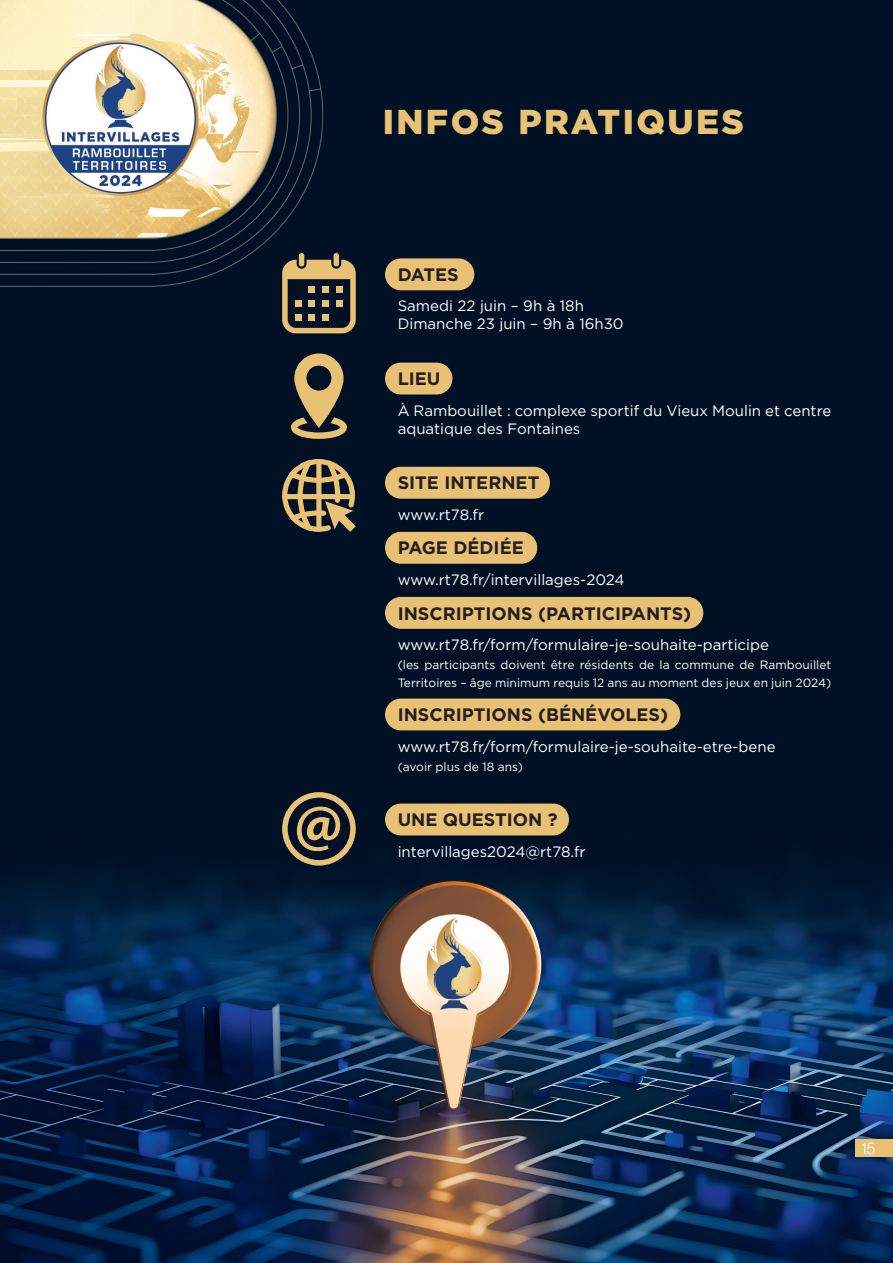
<style>
.page{position:relative;width:893px;height:1263px;background:#fff}
.page>*{position:absolute;margin:0;border:0;box-sizing:border-box;transform-origin:0 0}
.t1{font:900 34.5px "Gotham";letter-spacing:.07em;color:#e9c175}
.t2{font:700 18px "Gotham";color:#231f20}
.t3{font:16.5px "N Haas Grotesk DS Pro 45 Lt";color:#fff}
.t4{font:15px/18px "Gotham";color:#fff}
.t5{font:12px/18px "Gotham";color:#fff}
</style>
<div class="page">
<img style="left:0;top:307px;width:893px;height:956px">
<img style="left:0;top:0;width:893px;height:307px">
<div style="left:299px;top:253px;width:5px;height:13px;background:#e9c175;border-radius:3px"></div>
<div style="left:334px;top:253px;width:5px;height:13px;background:#e9c175;border-radius:3px"></div>
<svg style="left:282px;top:260px;width:74px;height:73px;background:#70654b"></svg>
<svg style="left:291px;top:353px;width:56px;height:86px;background:#786b4e"></svg>
<svg style="left:282px;top:459px;width:74px;height:73px;background:#75684d"></svg>
<svg style="left:282px;top:792px;width:74px;height:73px;background:#575243"></svg>
<div style="left:385px;top:258px;width:89px;height:32px;background:#e9c175;border-radius:16px"></div>
<div style="left:385px;top:363px;width:67px;height:31px;background:#e9c175;border-radius:16px"></div>
<div style="left:385px;top:467px;width:165px;height:32px;background:#e9c175;border-radius:16px"></div>
<div style="left:385px;top:597px;width:318px;height:32px;background:#e9c175;border-radius:16px"></div>
<div style="left:385px;top:698px;width:295px;height:32px;background:#e9c175;border-radius:16px"></div>
<div style="left:385px;top:803px;width:184px;height:32px;background:#e9c175;border-radius:16px"></div>
<div style="left:385px;top:532px;width:152px;height:32px;background:#e9c175;border-radius:16px"></div>
<div style="left:856px;top:1139px;width:37px;height:18px;background:#e9c175"></div>
<h1 class="t1" style="left:383px;top:98px;width:363px">INFOS PRATIQUES</h1>
<p class="t2" style="left:398px;top:264px;width:63px">DATES</p>
<p class="t4" style="left:398px;top:297px;width:227px">Samedi 22 juin – 9h à 18h<br>Dimanche 23 juin – 9h à 16h30</p>
<p class="t2" style="left:398px;top:368px;width:44px">LIEU</p>
<p class="t4" style="left:398px;top:401px;width:435px">À Rambouillet : complexe sportif du Vieux Moulin et centre aquatique des Fontaines</p>
<p class="t2" style="left:398px;top:472px;width:143px">SITE INTERNET</p>
<p class="t4" style="left:398px;top:505px;width:88px">www.rt78.fr</p>
<p class="t2" style="left:398px;top:538px;width:128px">PAGE DÉDIÉE</p>
<p class="t4" style="left:398px;top:570px;width:228px">www.rt78.fr/intervillages-2024</p>
<p class="t2" style="left:398px;top:603px;width:295px">INSCRIPTIONS (PARTICIPANTS)</p>
<p class="t4" style="left:398px;top:636px;width:373px">www.rt78.fr/form/formulaire-je-souhaite-participe</p>
<p class="t5" style="left:398px;top:655px;width:435px">(les participants doivent être résidents de la commune de Rambouillet<br>Territoires – âge minimum requis 12 ans au moment des jeux en juin 2024)</p>
<p class="t2" style="left:398px;top:704px;width:272px">INSCRIPTIONS (BÉNÉVOLES)</p>
<p class="t4" style="left:398px;top:737px;width:379px">www.rt78.fr/form/formulaire-je-souhaite-etre-bene</p>
<p class="t5" style="left:398px;top:757px;width:127px">(avoir plus de 18 ans)</p>
<p class="t2" style="left:398px;top:809px;width:161px">UNE QUESTION ?</p>
<p class="t4" style="left:398px;top:842px;width:189px">intervillages2024@rt78.fr</p>
<p class="t3" style="left:861px;top:1139px;width:15px">15</p>
</div>
